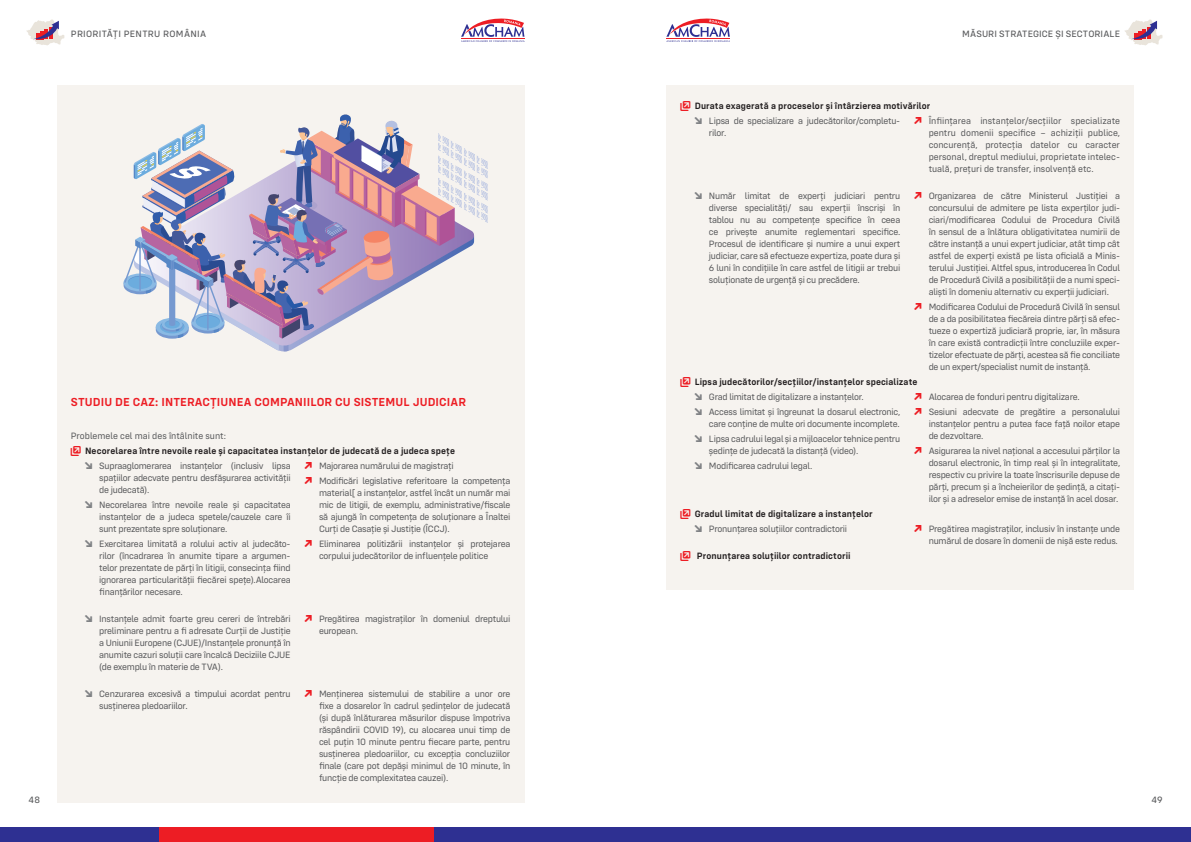
<style>
.page{position:relative;width:1191px;height:842px;background:#fff}
.page>*{position:absolute;margin:0;border:0;box-sizing:border-box;transform-origin:0 0}
.t1{font:600 12px "Config";letter-spacing:.01em;color:#ed1d24}
.t2{font:9.5px/12px "Config";letter-spacing:-.025em;color:#58595b;text-align:justify}
.t3{font:600 9.5px/15px "Config";letter-spacing:.01em;color:#231f20}
.t4{font:9.5px "Config Text";letter-spacing:.035em;color:#58595b}
.t5{font:9.5px "Config";color:#58595b}
.s1{font-family:"Web Hosting Hub Glyphs";font-weight:400;font-size:10px;color:#ed1d24}
.s2{font-family:"Web Hosting Hub Glyphs";font-size:7px;color:#808285}
.s3{font-family:"Web Hosting Hub Glyphs";font-size:7px;color:#ed1d24}
.s4{font-family:"Web Hosting Hub Glyphs";font-weight:400;font-size:7px;color:#808285}
.s5{font-weight:400;color:#58595b}
.s6{font-family:"Web Hosting Hub Glyphs";font-size:10px;color:#ed1d24}
.s7{font-weight:600;color:#231f20}
</style>
<div class="page">
<div style="left:666px;top:85px;width:468px;height:505px;background:#f6f3ef"></div>
<div style="left:57px;top:85px;width:467px;height:718px;background:#f6f3ef"></div>
<svg style="left:124px;top:114px;width:364px;height:237px"></svg>
<svg style="left:666px;top:18px;width:64px;height:24px"></svg>
<svg style="left:461px;top:18px;width:63px;height:24px"></svg>
<div style="left:0;top:828px;width:188px;height:14px;background:#2e3092"></div>
<div style="left:433px;top:828px;width:758px;height:14px;background:#2e3092"></div>
<div style="left:159px;top:828px;width:274px;height:14px;background:#ed1d24"></div>
<svg style="left:26px;top:19px;width:39px;height:27px"></svg>
<svg style="left:1125px;top:19px;width:37px;height:27px"></svg>
<p class="t4" style="left:71px;top:28px;width:137px">PRIORITĂȚI PENTRU ROMÂNIA</p>
<p class="t4" style="left:962px;top:28px;width:20px">MĂSURI</p>
<p class="t4" style="left:999px;top:28px;width:7px">STRATEGICE</p>
<p class="t4" style="left:1055px;top:28px;width:17px">ȘI SECTORIALE</p>
<p class="t1" style="left:71px;top:395px;width:397px">STUDIU DE CAZ: INTERACȚIUNEA COMPANIILOR CU SISTEMUL JUDICIAR</p>
<p class="t5" style="left:71px;top:430px;width:157px">Problemele cel mai des întâlnite sunt:</p>
<p class="t3" style="left:71px;top:443px;width:386px"><span class="s1">ם</span> Necorelarea între nevoile reale și capacitatea instanțelor de judecată de a judeca spețe</p>
<p class="t2" style="left:85px;top:460px;width:207px"><span class="s2">֫</span> Supraaglomerarea instanțelor (inclusiv lipsa</p>
<p class="t2" style="left:99px;top:472px;width:193px">spațiilor adecvate pentru desfășurarea activității de judecată).</p>
<p class="t2" style="left:99px;top:499px;width:193px;text-indent:-14px"><span class="s2">֫</span> Necorelarea între nevoile reale și capacitatea instanțelor de a judeca spetele/cauzele care îi sunt prezentate spre soluționare.</p>
<p class="t2" style="left:99px;top:538px;width:193px;text-indent:-14px"><span class="s2">֫</span> Exercitarea limitată a rolului activ al judecăto&shy;rilor (încadrarea în anumite tipare a argumen&shy;telor prezentate de părți în litigii, consecința fiind ignorarea particularității fiecărei spețe).Alocarea finanțărilor necesare.</p>
<p class="t2" style="left:305px;top:458px;width:207px;line-height:15px"><span class="s3">֮</span> Majorarea numărului de magistrați<br><span class="s3">֮</span> Modificări legislative referitoare la competența</p>
<p class="t2" style="left:319px;top:487px;width:193px">material[ a instanțelor, astfel încât un număr mai mic de litigii, de exemplu, administrative/fiscale să ajungă în competența de soluționare a Înaltei Curți de Casație și Justiție (ÎCCJ).</p>
<p class="t2" style="left:319px;top:538px;width:193px;text-indent:-14px"><span class="s3">֮</span> Eliminarea politizării instanțelor și protejarea corpului judecătorilor de influențele politice</p>
<p class="t2" style="left:99px;top:613px;width:193px;text-indent:-14px"><span class="s2">֫</span> Instanțele admit foarte greu cereri de întrebări preliminare pentru a fi adresate Curții de Justiție a Uniunii Europene (CJUE)/Instanțele pronunță în anumite cazuri soluții care încalcă Deciziile CJUE (de exemplu în materie de TVA).</p>
<p class="t2" style="left:319px;top:613px;width:193px;text-indent:-14px"><span class="s3">֮</span> Pregătirea magistraților în domeniul dreptului european.</p>
<p class="t2" style="left:99px;top:688px;width:193px;text-indent:-14px"><span class="s2">֫</span> Cenzurarea excesivă a timpului acordat pentru susținerea pledoariilor.</p>
<p class="t2" style="left:319px;top:688px;width:193px;text-indent:-14px"><span class="s3">֮</span> Menținerea sistemului de stabilire a unor ore fixe a dosarelor în cadrul ședințelor de judecată (și după înlăturarea măsurilor dispuse împotriva răspândirii COVID 19), cu alocarea unui timp de cel puțin 10 minute pentru fiecare parte, pentru susținerea pledoariilor, cu excepția concluziilor finale (care pot depăși minimul de 10 minute, în funcție de complexitatea cauzei).</p>
<p class="t3" style="left:694px;top:98px;width:237px;text-indent:-14px"><span class="s1">ם</span> Durata exagerată a proceselor și întârzierea motivărilor <span class="s4">֫</span> <span class="s5">Lipsa de specializare a judecătorilor/completu-</span></p>
<p class="t2" style="left:709px;top:127px;width:19px">rilor.</p>
<p class="t2" style="left:928px;top:115px;width:193px;text-indent:-14px"><span class="s3">֮</span> Înființarea instanțelor/secțiilor specializate pentru domenii specifice – achiziții publice, concurență, protecția datelor cu caracter personal, dreptul mediului, proprietate intelec&shy;tuală, prețuri de transfer, insolvență etc.</p>
<p class="t2" style="left:709px;top:190px;width:193px;text-indent:-14px"><span class="s2">֫</span> Număr limitat de experți judiciari pentru diverse specialități/ sau experții înscriși în tablou nu au competențe specifice în ceea ce privește anumite reglementari specifice.<br>Procesul de identificare și numire a unui expert judiciar, care să efectueze expertiza, poate dura și 6 luni în condițiile în care astfel de litigii ar trebui soluționate de urgență și cu precădere.</p>
<p class="t2" style="left:928px;top:190px;width:193px;text-indent:-14px"><span class="s3">֮</span> Organizarea de către Ministerul Justiției a concursului de admitere pe lista experților judi&shy;ciari/modificarea Codului de Procedura Civilă în sensul de a înlătura obligativitatea numirii de către instanță a unui expert judiciar, atât timp cât astfel de experți există pe lista oficială a Minis&shy;terului Justiției. Altfel spus, introducerea în Codul de Procedură Civilă a posibilității de a numi speci&shy;aliști în domeniu alternativ cu experții judiciari.</p>
<p class="t2" style="left:928px;top:301px;width:193px;text-indent:-14px"><span class="s3">֮</span> Modificarea Codului de Procedură Civilă în sensul de a da posibilitatea fiecăreia dintre părți să efec&shy;tueze o expertiză judiciară proprie, iar, în măsura în care există contradicții între concluziile exper&shy;tizelor efectuate de părți, acestea să fie conciliate de un expert/specialist numit de instanță.</p>
<p class="t2" style="left:694px;top:374px;width:224px;line-height:15px;text-align:left;text-indent:-14px"><span class="s6">ם</span> <span class="s7">Lipsa judecătorilor/secțiilor/instanțelor specializate </span><span class="s2">֫</span> Grad limitat de digitalizare a instanțelor.<br><span class="s2">֫</span> Access limitat și îngreunat la dosarul electronic,</p>
<p class="t2" style="left:694px;top:416px;width:207px;line-height:15px;text-align:right">care conține de multe ori documente incomplete.<br><span class="s2">֫</span> Lipsa cadrului legal și a mijloacelor tehnice pentru</p>
<p class="t2" style="left:694px;top:443px;width:165px;line-height:15px;text-indent:14px">ședințe de judecată la distanță (video). <span class="s2">֫</span> Modificarea cadrului legal.</p>
<p class="t2" style="left:914px;top:389px;width:207px;line-height:15px"><span class="s3">֮</span> Alocarea de fonduri pentru digitalizare.<br><span class="s3">֮</span> Sesiuni adecvate de pregătire a personalului</p>
<p class="t2" style="left:928px;top:418px;width:193px">instanțelor pentru a putea face față noilor etape de dezvoltare.</p>
<p class="t2" style="left:928px;top:445px;width:193px;text-indent:-14px"><span class="s3">֮</span> Asigurarea la nivel național a accesului părților la dosarul electronic, în timp real și în integralitate, respectiv cu privire la toate înscrisurile depuse de părți, precum și a încheierilor de ședință, a citați&shy;ilor și a adreselor emise de instanță în acel dosar.</p>
<p class="t3" style="left:694px;top:506px;width:179px;text-indent:-14px"><span class="s1">ם</span> Gradul limitat de digitalizare a instanțelor <span class="s4">֫</span> <span class="s5">Pronunțarea soluțiilor contradictorii</span></p>
<p class="t3" style="left:680px;top:548px;width:171px"><span class="s1">ם</span> Pronunțarea soluțiilor contradictorii</p>
<p class="t2" style="left:914px;top:523px;width:207px;text-align:right"><span class="s3">֮</span> Pregătirea magistraților, inclusiv în instanțe unde numărul de dosare în domenii de nișă este redus.</p>
<p class="t4" style="left:28px;top:794px;width:13px">48</p>
<p class="t4" style="left:1151px;top:794px;width:13px">49</p>
</div>
